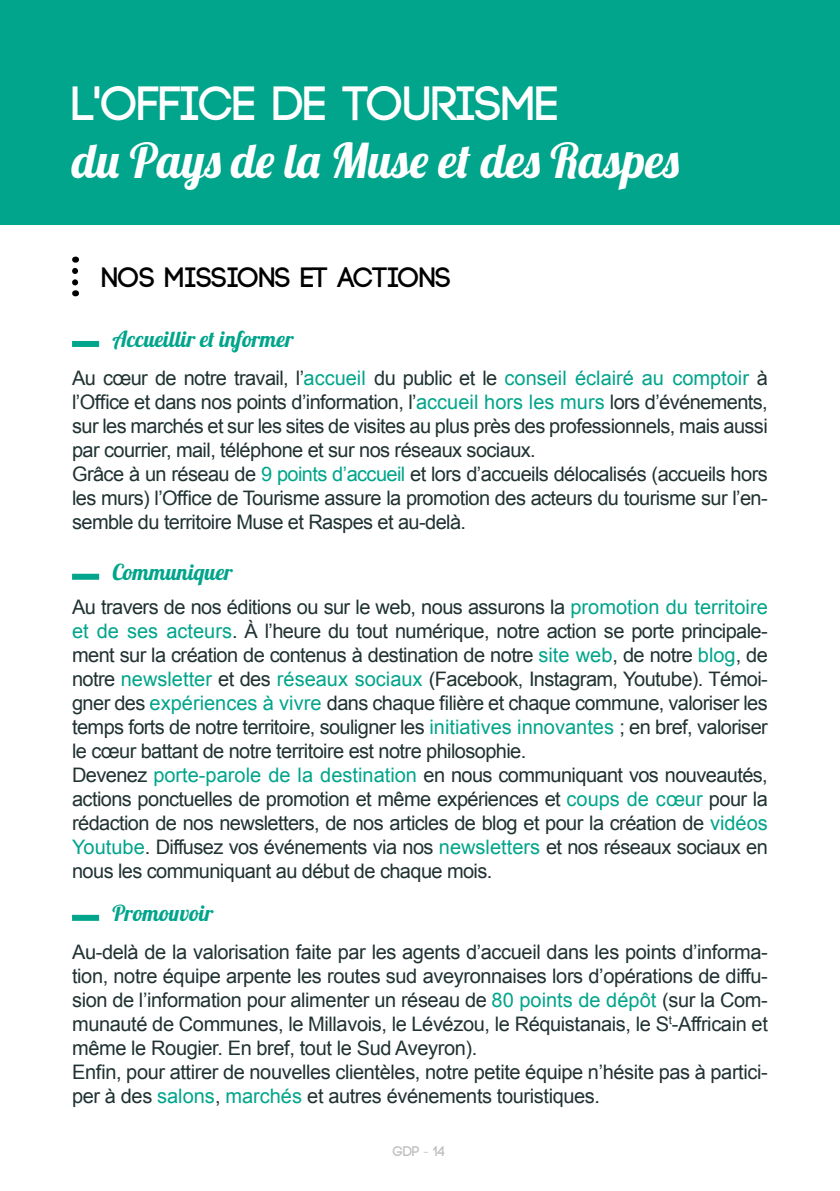
<style>
.page{position:relative;width:840px;height:1191px;background:#fff}
.page>*{position:absolute;margin:0;border:0;box-sizing:border-box;transform-origin:0 0}
.t1{font:48px "Lobster 1.4";letter-spacing:.045em;color:#fff}
.t2{font:700 48px "Code";color:#fff}
.t3{font:700 28px "Code";letter-spacing:-.005em;color:#000}
.t4{font:22px "Lobster 1.4";letter-spacing:.02em;color:#00a58b}
.t5{font:22px "Lobster 1.4";letter-spacing:.045em;color:#00a58b}
.t6{font:22px "Lobster 1.4";color:#00a58b}
.t7{font:20px/24px "Arial";letter-spacing:-.03em;color:#213232}
.t8{font:700 14px "Code";color:#bfbfbf}
.s1{color:#00a58b}
.s2{font-family:"Adobe Caslon Pro";font-weight:400}
</style>
<div class="page">
<div style="left:0;top:0;width:839px;height:224px;background:#00a58b"></div>
<svg style="left:72px;top:271px;width:6px;height:25px"></svg>
<div style="left:72px;top:341px;width:27px;height:6px;background:#00a58b"></div>
<div style="left:72px;top:574px;width:27px;height:6px;background:#00a58b"></div>
<div style="left:72px;top:915px;width:27px;height:6px;background:#00a58b"></div>
<h1 class="t2" style="left:72px;top:80px;width:487px">L'OFFICE DE TOURISME</h1>
<h1 class="t1" style="left:72px;top:130px;width:608px">du Pays de la Muse et des Raspes</h1>
<h2 class="t3" style="left:102px;top:263px;width:350px">NOS MISSIONS ET ACTIONS</h2>
<p class="t4" style="left:112px;top:325px;width:183px">Accueillir et informer</p>
<p class="t7" style="left:72px;top:366px;width:697px">Au cœur de notre travail, l’<span class="s1">accueil</span> du public et le <span class="s1">conseil éclairé au comptoir</span> à l’Office et dans nos points d’information, l’<span class="s1">accueil hors les murs</span> lors d’événements, sur les marchés et sur les sites de visites au plus près des professionnels, mais aussi par courrier, mail, téléphone et sur nos réseaux sociaux.<br>Grâce à un réseau de <span class="s1">9 points d’accueil</span> et lors d’accueils délocalisés (accueils hors les murs) l’Office de Tourisme assure la promotion des acteurs du tourisme sur l’en&shy;semble du territoire Muse et Raspes et au-delà.</p>
<p class="t5" style="left:112px;top:558px;width:122px">Communiquer</p>
<p class="t7" style="left:72px;top:595px;width:697px">Au travers de nos éditions ou sur le web, nous assurons la <span class="s1">promotion du territoire et de ses acteurs</span>. À l’heure du tout numérique, notre action se porte principale&shy;ment sur la création de contenus à destination de notre <span class="s1">site web</span>, de notre <span class="s1">blog</span>, de notre <span class="s1">newsletter</span> et des <span class="s1">réseaux sociaux</span> (Facebook, Instagram, Youtube). Témoi&shy;gner des <span class="s1">expériences à vivre</span> dans chaque filière et chaque commune, valoriser les temps forts de notre territoire, souligner les <span class="s1">initiatives innovantes</span> ; en bref, valoriser le cœur battant de notre territoire est notre philosophie.<br>Devenez <span class="s1">porte-parole de la destination</span> en nous communiquant vos nouveautés, actions ponctuelles de promotion et même expériences et <span class="s1">coups de cœur</span> pour la rédaction de nos newsletters, de nos articles de blog et pour la création de <span class="s1">vidéos Youtube</span>. Diffusez vos événements via nos <span class="s1">newsletters</span> et nos réseaux sociaux en nous les communiquant au début de chaque mois.</p>
<p class="t6" style="left:112px;top:899px;width:102px">Promouvoir</p>
<p class="t7" style="left:72px;top:940px;width:697px">Au-delà de la valorisation faite par les agents d’accueil dans les points d’informa&shy;tion, notre équipe arpente les routes sud aveyronnaises lors d’opérations de diffu&shy;sion de l’information pour alimenter un réseau de <span class="s1">80 points de dépôt</span> (sur la Com&shy;munauté de Communes, le Millavois, le Lévézou, le Réquistanais, le S<sup>t</sup>-Affricain et même le Rougier. En bref, tout le Sud Aveyron).<br>Enfin, pour attirer de nouvelles clientèles, notre petite équipe n’hésite pas à partici&shy;per à des <span class="s1">salons</span>, <span class="s1">marchés</span> et autres événements touristiques.</p>
<p class="t8" style="left:392px;top:1144px;width:53px">GDP <span class="s2">-</span> 14</p>
</div>
